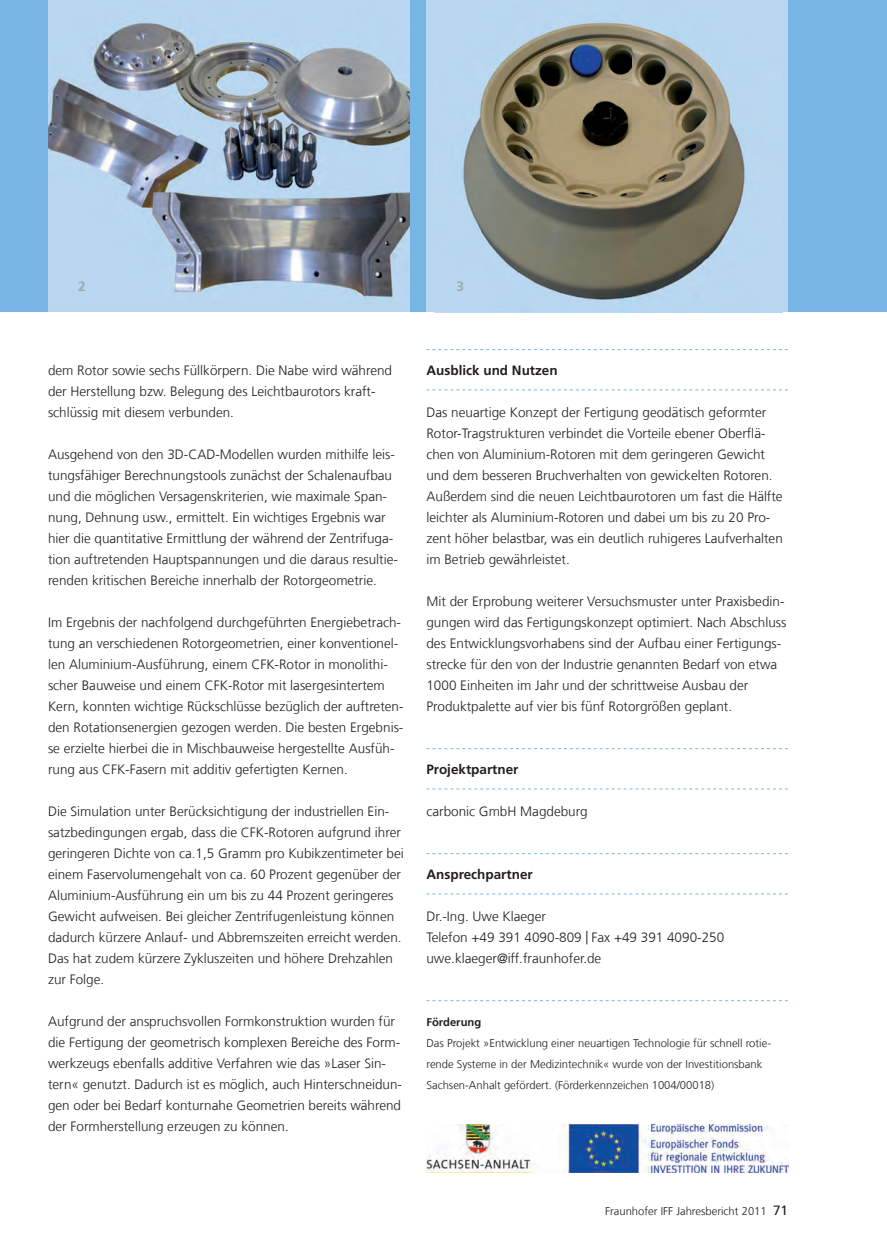
<style>
.page{position:relative;width:887px;height:1257px;background:#fff}
.page>*{position:absolute;margin:0;border:0;box-sizing:border-box;transform-origin:0 0}
.t1{font:300 13.5px/21px "Frutiger LT Com";color:#231f20}
.t2{font:700 13.5px "Frutiger LT Com";color:#231f20}
.t3{font:700 13.5px "Frutiger LT Com";color:#9da9ad}
.t4{font:300 11.25px/21px "Frutiger LT Com";color:#231f20}
.t5{font:700 11.25px "Frutiger LT Com";color:#231f20}
.s1{font-weight:400;font-size:13.5px}
</style>
<div class="page">
<div style="left:0;top:0;width:887px;height:312px;background:#77b6e4"></div>
<svg style="left:426px;top:349px;width:362px;height:1px"></svg>
<svg style="left:426px;top:389px;width:362px;height:1px"></svg>
<svg style="left:426px;top:748px;width:362px;height:1px"></svg>
<svg style="left:426px;top:788px;width:362px;height:1px"></svg>
<svg style="left:426px;top:853px;width:362px;height:1px"></svg>
<svg style="left:426px;top:893px;width:362px;height:1px"></svg>
<svg style="left:426px;top:1000px;width:362px;height:1px"></svg>
<div style="left:48px;top:0;width:361px;height:312px;background:#b9d6ef"></div>
<img style="left:48px;top:22px;width:361px;height:276px">
<div style="left:426px;top:0;width:362px;height:312px;background:#b9d6ef"></div>
<img style="left:463px;top:22px;width:282px;height:290px">
<img style="left:426px;top:1124px;width:362px;height:49px">
<p class="t3" style="left:78px;top:278px;width:9px">2</p>
<p class="t3" style="left:456px;top:278px;width:9px">3</p>
<p class="t1" style="left:48px;top:360px;width:346px">dem Rotor sowie sechs Füllkörpern. Die Nabe wird während der Herstellung bzw. Belegung des Leichtbaurotors kraft&shy;schlüssig mit diesem verbunden.</p>
<p class="t1" style="left:48px;top:444px;width:351px">Ausgehend von den 3D-CAD-Modellen wurden mithilfe leis&shy;tungsfähiger Berechnungstools zunächst der Schalenaufbau und die möglichen Versagenskriterien, wie maximale Span&shy;nung, Dehnung usw., ermittelt. Ein wichtiges Ergebnis war hier die quantitative Ermittlung der während der Zentrifuga&shy;tion auftretenden Hauptspannungen und die daraus resultie&shy;renden kritischen Bereiche innerhalb der Rotorgeometrie.</p>
<p class="t1" style="left:48px;top:612px;width:357px">Im Ergebnis der nachfolgend durchgeführten Energiebetrach&shy;tung an verschiedenen Rotorgeometrien, einer konventionel&shy;len Aluminium-Ausführung, einem CFK-Rotor in monolithi&shy;scher Bauweise und einem CFK-Rotor mit lasergesintertem Kern, konnten wichtige Rückschlüsse bezüglich der auftreten&shy;den Rotationsenergien gezogen werden. Die besten Ergebnis&shy;se erzielte hierbei die in Mischbauweise hergestellte Ausfüh&shy;rung aus CFK-Fasern mit additiv gefertigten Kernen.</p>
<p class="t1" style="left:48px;top:801px;width:357px">Die Simulation unter Berücksichtigung der industriellen Ein&shy;satzbedingungen ergab, dass die CFK-Rotoren aufgrund ihrer geringeren Dichte von ca.1,5 Gramm pro Kubikzentimeter bei einem Faservolumengehalt von ca. 60 Prozent gegenüber der Aluminium-Ausführung ein um bis zu 44 Prozent geringeres Gewicht aufweisen. Bei gleicher Zentrifugenleistung können dadurch kürzere Anlauf- und Abbremszeiten erreicht werden.<br>Das hat zudem kürzere Zykluszeiten und höhere Drehzahlen zur Folge.</p>
<p class="t1" style="left:48px;top:1011px;width:356px">Aufgrund der anspruchsvollen Formkonstruktion wurden für die Fertigung der geometrisch komplexen Bereiche des Form&shy;werkzeugs ebenfalls additive Verfahren wie das »Laser Sin&shy;tern« genutzt. Dadurch ist es möglich, auch Hinterschneidun&shy;gen oder bei Bedarf konturnahe Geometrien bereits während der Formherstellung erzeugen zu können.</p>
<p class="t2" style="left:426px;top:362px;width:133px">ausblick und nutzen</p>
<p class="t1" style="left:426px;top:402px;width:358px">Das neuartige Konzept der Fertigung geodätisch geformter Rotor-Tragstrukturen verbindet die Vorteile ebener Oberflä&shy;chen von Aluminium-Rotoren mit dem geringeren Gewicht und dem besseren Bruchverhalten von gewickelten Rotoren.<br>Außerdem sind die neuen Leichtbaurotoren um fast die Hälfte leichter als Aluminium-Rotoren und dabei um bis zu 20 Pro&shy;zent höher belastbar, was ein deutlich ruhigeres Laufverhalten im Betrieb gewährleistet.</p>
<p class="t1" style="left:426px;top:591px;width:361px">Mit der Erprobung weiterer Versuchsmuster unter Praxisbedin&shy;gungen wird das Fertigungskonzept optimiert. Nach Abschluss des Entwicklungsvorhabens sind der Aufbau einer Fertigungs&shy;strecke für den von der Industrie genannten Bedarf von etwa 1000 Einheiten im Jahr und der schrittweise Ausbau der Produktpalette auf vier bis fünf Rotorgrößen geplant.</p>
<p class="t2" style="left:426px;top:761px;width:94px">Projektpartner</p>
<p class="t1" style="left:426px;top:801px;width:163px">carbonic GmbH Magdeburg</p>
<p class="t2" style="left:426px;top:866px;width:108px">ansprechpartner</p>
<p class="t1" style="left:426px;top:906px;width:299px">Dr.-Ing. Uwe Klaeger<br>Telefon +49 391 4090-809 | Fax +49 391 4090-250 uwe.klaeger@iff.fraunhofer.de</p>
<p class="t5" style="left:426px;top:1015px;width:56px">Förderung</p>
<p class="t4" style="left:426px;top:1032px;width:346px">Das Projekt »Entwicklung einer neuartigen Technologie für schnell rotie&shy;rende Systeme in der Medizintechnik« wurde von der Investitionsbank<br>Sachsen-Anhalt gefördert. (Förderkennzeichen 1004/00018)</p>
<p class="t4" style="left:605px;top:1200px;width:184px">Fraunhofer IFF Jahresbericht 2011 <span class="s1">71</span></p>
</div>
